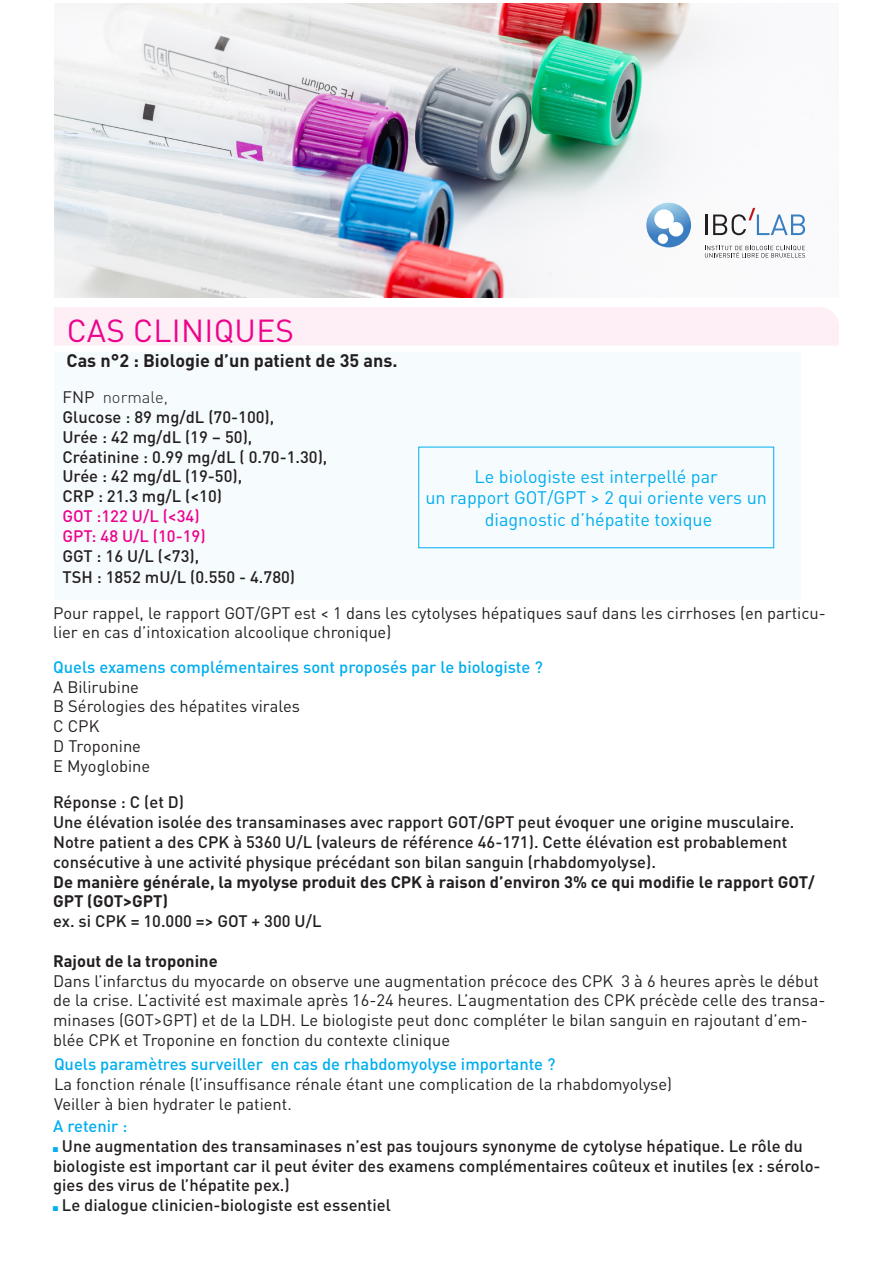
<style>
.page{position:relative;width:893px;height:1263px;background:#fff}
.page>*{position:absolute;margin:0;border:0;box-sizing:border-box;transform-origin:0 0}
.t1{font:31.5px "DIN Pro";letter-spacing:.01em;color:#ed028c}
.t2{font:18px "DIN Pro";color:#00aeef}
.t3{font:700 18px "DIN Pro";color:#231f20}
.t4{font:500 16.5px/19.8px "DIN Pro";color:#231f20}
.t5{font:16.5px/19.8px "DIN Pro";color:#231f20}
.t6{font:500 16.5px "DIN Pro";color:#00aeef}
.t7{font:500 16.5px "DIN Pro";color:#ed028c}
.s1{font-weight:400}
.s2{font-family:"DINOT";font-weight:300}
.s3{font-weight:700}
.s4{font-family:"Arial Narrow";font-weight:400;font-size:10.5px;color:#00aeef}
</style>
<div class="page">
<div style="left:54px;top:353px;width:746px;height:247px;background:#f6fbfe"></div>
<div style="left:54px;top:307px;width:785px;height:38px;background:#fdeff5"></div>
<img style="left:54px;top:3px;width:752px;height:294px">
<img style="left:646px;top:203px;width:45px;height:44px;border-radius:22px">
<div style="left:654px;top:209px;width:20px;height:20px;background:#fff;border-radius:50%"></div>
<div style="left:669px;top:222px;width:14px;height:14px;background:#fff;border-radius:50%"></div>
<div style="left:658px;top:234px;width:10px;height:10px;background:#fff;border-radius:50%"></div>
<svg style="left:705px;top:246px;width:100px;height:12px"></svg>
<hr style="left:705px;top:214px;width:2px;height:21px;background:#231f20">
<svg style="left:713px;top:208px;width:92px;height:27px"></svg>
<p class="t1" style="left:67px;top:306px;width:229px">CAS CLINIQUES</p>
<p class="t3" style="left:67px;top:346px;width:332px">Cas n°2 : Biologie d’un patient de 35 ans.</p>
<p class="t4" style="left:63px;top:386px;width:213px"><span class="s1">FNP</span> <span class="s2">normale,<br></span>Glucose : 89 mg/dL (70-100),</p>
<p class="t4" style="left:63px;top:426px;width:191px">Urée : 42 mg/dL (19 – 50),</p>
<p class="t4" style="left:63px;top:446px;width:266px">Créatinine : 0.99 mg/dL ( 0.70-1.30),</p>
<p class="t4" style="left:63px;top:465px;width:181px">Urée : 42 mg/dL (19-50),</p>
<p class="t4" style="left:63px;top:485px;width:161px">CRP : 21.3 mg/L (&lt;10)</p>
<p class="t7" style="left:63px;top:503px;width:139px">GOT :122 U/L (&lt;34)</p>
<p class="t7" style="left:63px;top:523px;width:145px">GPT: 48 U/L (10-19)</p>
<p class="t4" style="left:63px;top:545px;width:138px">GGT : 16 U/L (&lt;73),</p>
<p class="t4" style="left:63px;top:566px;width:234px">TSH : 1852 mU/L (0.550 - 4.780)</p>
<p class="t2" style="left:475px;top:462px;width:245px">Le biologiste est interpellé par</p>
<p class="t2" style="left:425px;top:484px;width:343px">un rapport GOT/GPT &gt; 2 qui oriente vers un</p>
<p class="t2" style="left:485px;top:506px;width:229px">diagnostic d’hépatite toxique</p>
<p class="t5" style="left:53px;top:602px;width:774px">Pour rappel, le rapport GOT/GPT est &lt; 1 dans les cytolyses hépatiques sauf dans les cirrhoses (en particu&shy;lier en cas d’intoxication alcoolique chronique)</p>
<p class="t6" style="left:53px;top:654px;width:491px">Quels examens complémentaires sont proposés par le biologiste ?</p>
<p class="t5" style="left:53px;top:676px;width:248px">A Bilirubine<br>B Sérologies des hépatites virales<br>C CPK<br>D Troponine</p>
<p class="t5" style="left:53px;top:755px;width:99px">E Myoglobine</p>
<p class="t4" style="left:53px;top:791px;width:132px">Réponse : C (et D)</p>
<p class="t4" style="left:53px;top:811px;width:763px">Une élévation isolée des transaminases avec rapport GOT/GPT peut évoquer une origine musculaire.<br>Notre patient a des CPK à 5360 U/L (valeurs de référence 46-171). Cette élévation est probablement consécutive à une activité physique précédant son bilan sanguin (rhabdomyolyse).<br><span class="s3">De manière générale, la myolyse produit des CPK à raison d’environ 3% ce qui modifie le rapport GOT/ GPT (GOT&gt;GPT)</span></p>
<p class="t4" style="left:53px;top:910px;width:270px">ex. si CPK = 10.000 =&gt; GOT + 300 U/L</p>
<p class="t5" style="left:53px;top:950px;width:774px"><span class="s3">Rajout de la troponine<br></span>Dans l’infarctus du myocarde on observe une augmentation précoce des CPK 3 à 6 heures après le début de la crise. L’activité est maximale après 16-24 heures. L’augmentation des CPK précède celle des transa&shy;minases (GOT&gt;GPT) et de la LDH. Le biologiste peut donc compléter le bilan sanguin en rajoutant d’em&shy;blée CPK et Troponine en fonction du contexte clinique</p>
<p class="t6" style="left:54px;top:1052px;width:503px">Quels paramètres surveiller en cas de rhabdomyolyse importante ?</p>
<p class="t5" style="left:54px;top:1073px;width:620px">La fonction rénale (l’insuffisance rénale étant une complication de la rhabdomyolyse)<br>Veiller à bien hydrater le patient.</p>
<p class="t6" style="left:53px;top:1113px;width:76px">A retenir :</p>
<p class="t4" style="left:53px;top:1135px;width:769px"><span class="s4">■</span> Une augmentation des transaminases n’est pas toujours synonyme de cytolyse hépatique. Le rôle du biologiste est important car il peut éviter des examens complémentaires coûteux et inutiles (ex : sérolo&shy;gies des virus de l’hépatite pex.)</p>
<p class="t4" style="left:53px;top:1194px;width:339px"><span class="s4">■</span> Le dialogue clinicien-biologiste est essentiel</p>
</div>
